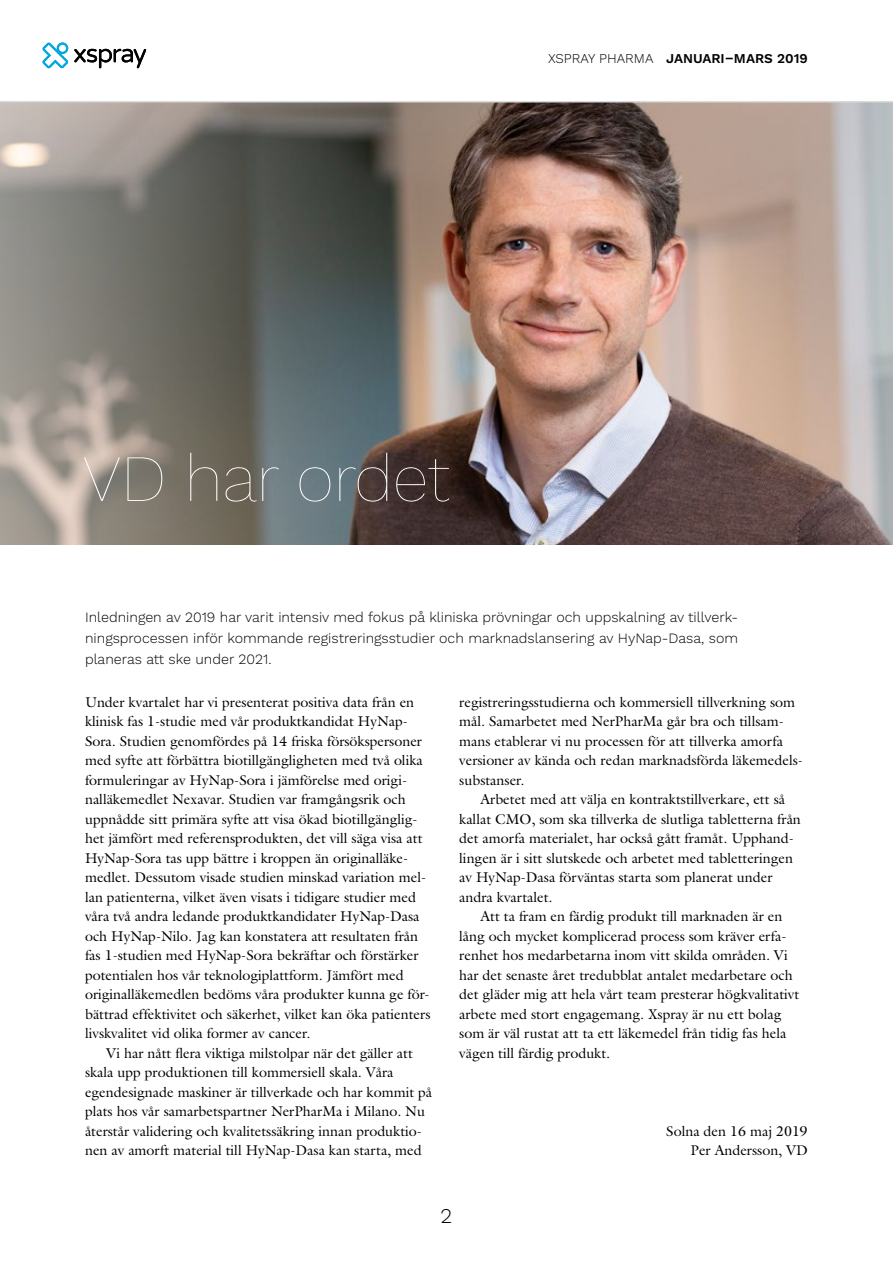
<style>
.page{position:relative;width:893px;height:1263px;background:#fff}
.page>*{position:absolute;margin:0;border:0;box-sizing:border-box;transform-origin:0 0}
.t1{font:100 66px "Work Sans";color:#fff}
.t2{font:300 21px "Work Sans";color:#000}
.t3{font:14.25px/19.5px "Galliard";color:#000}
.t4{font:300 14.25px/21px "Work Sans";color:#000;text-align:justify}
.t5{font:600 13.5px "Work Sans";color:#000}
.s1{font-weight:300}
</style>
<div class="page">
<svg style="left:42px;top:42px;width:26px;height:26px"></svg>
<svg style="left:74px;top:49px;width:72px;height:19px"></svg>
<img style="left:0;top:102px;width:893px;height:442px">
<hr style="left:0;top:101px;width:893px;height:1px;background:#d9dada">
<p class="t5" style="left:548px;top:50px;width:261px"><span class="s1">XSPRAY PHARMA</span> JANUARI–MARS 2019</p>
<h1 class="t1" style="left:83px;top:439px;width:368px">VD har ordet</h1>
<p class="t4" style="left:85px;top:607px;width:655px">Inledningen av 2019 har varit intensiv med fokus på kliniska prövningar och uppskalning av tillverk&shy;ningsprocessen inför kommande registreringsstudier och marknadslansering av HyNap-Dasa, som planeras att ske under 2021.</p>
<p class="t3" style="left:85px;top:692px;width:347px">Under kvartalet har vi presenterat positiva data från en klinisk fas 1-studie med vår produktkandidat HyNap-Sora. Studien genomfördes på 14 friska försökspersoner med syfte att förbättra biotillgängligheten med två olika formuleringar av HyNap-Sora i jämförelse med origi&shy;nalläkemedlet Nexavar. Studien var framgångsrik och uppnådde sitt primära syfte att visa ökad biotillgänglig&shy;het jämfört med referensprodukten, det vill säga visa att HyNap-Sora tas upp bättre i kroppen än originalläke&shy;medlet. Dessutom visade studien minskad variation mel&shy;lan patienterna, vilket även visats i tidigare studier med våra två andra ledande produktkandidater HyNap-Dasa och HyNap-Nilo. Jag kan konstatera att resultaten från fas 1-studien med HyNap-Sora bekräftar och förstärker potentialen hos vår teknologiplattform. Jämfört med originalläkemedlen bedöms våra produkter kunna ge för&shy;bättrad effektivitet och säkerhet, vilket kan öka patienters livskvalitet vid olika former av cancer.</p>
<p class="t3" style="left:85px;top:1043px;width:349px;text-indent:21px">Vi har nått flera viktiga milstolpar när det gäller att skala upp produktionen till kommersiell skala. Våra egendesignade maskiner är tillverkade och har kommit på plats hos vår samarbetspartner NerPharMa i Milano. Nu återstår validering och kvalitetssäkring innan produktio&shy;nen av amorft material till HyNap-Dasa kan starta, med</p>
<p class="t3" style="left:459px;top:692px;width:345px">registreringsstudierna och kommersiell tillverkning som mål. Samarbetet med NerPharMa går bra och tillsam&shy;mans etablerar vi nu processen för att tillverka amorfa versioner av kända och redan marknadsförda läkemedels&shy;substanser.</p>
<p class="t3" style="left:459px;top:789px;width:343px;text-indent:21px">Arbetet med att välja en kontraktstillverkare, ett så kallat CMO, som ska tillverka de slutliga tabletterna från det amorfa materialet, har också gått framåt. Upphand&shy;lingen är i sitt slutskede och arbetet med tabletteringen av HyNap-Dasa förväntas starta som planerat under andra kvartalet.</p>
<p class="t3" style="left:459px;top:906px;width:342px;text-indent:21px">Att ta fram en färdig produkt till marknaden är en lång och mycket komplicerad process som kräver erfa&shy;renhet hos medarbetarna inom vitt skilda områden. Vi har det senaste året tredubblat antalet medarbetare och det gläder mig att hela vårt team presterar högkvalitativt arbete med stort engagemang. Xspray är nu ett bolag som är väl rustat att ta ett läkemedel från tidig fas hela vägen till färdig produkt.</p>
<p class="t3" style="left:666px;top:1121px;width:143px;text-align:right">Solna den 16 maj 2019<br>Per Andersson, VD</p>
<h2 class="t2" style="left:441px;top:1203px;width:13px">2</h2>
</div>
